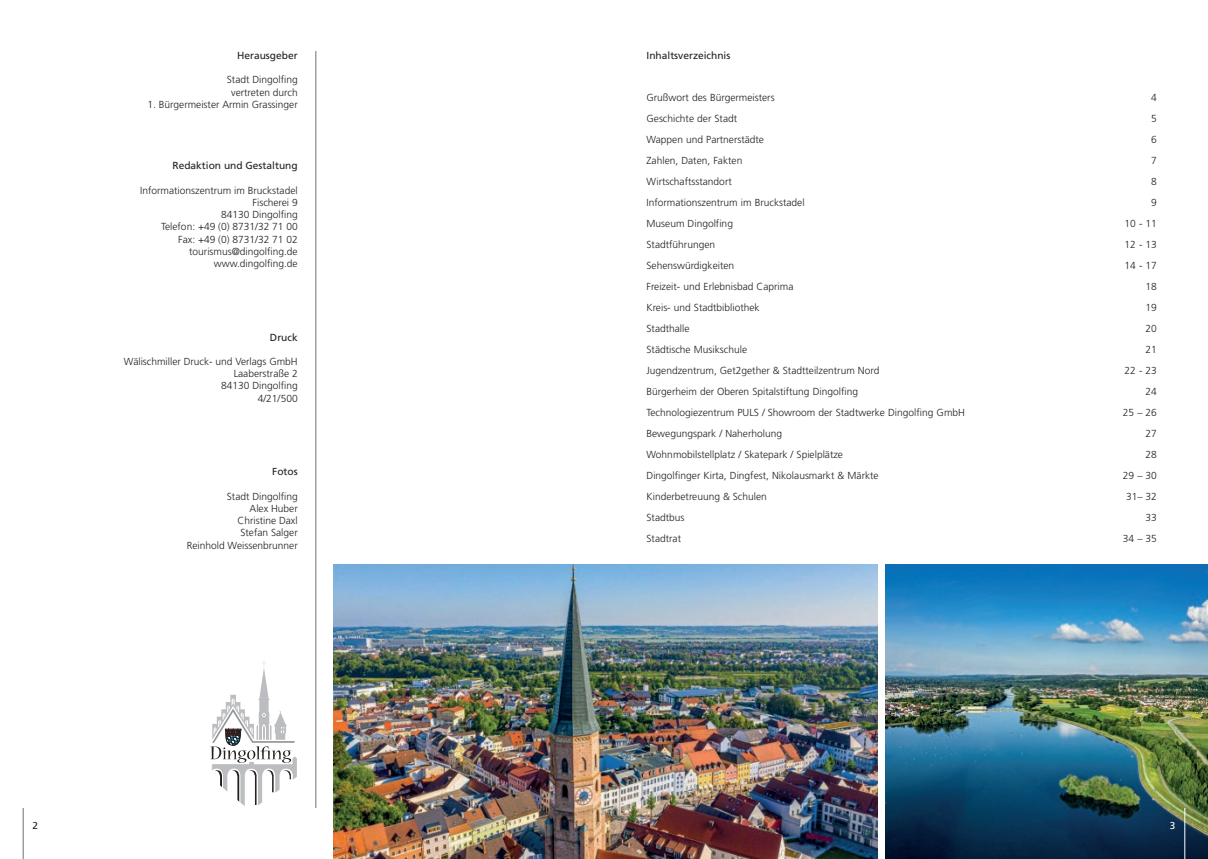
<style>
.page{position:relative;width:1208px;height:859px;background:#fff}
.page>*{position:absolute;margin:0;border:0;box-sizing:border-box;transform-origin:0 0}
.t1{font:300 10.2px/12.2px "Frutiger";color:#231f20;text-align:right}
.t2{font:10.2px "Frutiger";color:#231f20}
.t3{font:10px "Frutiger";color:#231f20}
.t4{font:10px "Frutiger";color:#fff}
</style>
<div class="page">
<hr style="left:23px;top:808px;width:1px;height:51px;background:#697374">
<img style="left:885px;top:564px;width:323px;height:295px">
<hr style="left:315px;top:51px;width:1px;height:757px;background:#697374">
<img style="left:334px;top:564px;width:543px;height:295px">
<svg style="left:210px;top:662px;width:87px;height:144px"></svg>
<hr style="left:1184px;top:808px;width:1px;height:51px;background:#fff">
<p class="t2" style="left:237px;top:49px;width:62px">Herausgeber</p>
<p class="t1" style="left:227px;top:74px;width:72px;text-align:center">Stadt Dingolfing vertreten durch</p>
<p class="t1" style="left:147px;top:98px;width:152px">1. Bürgermeister Armin Grassinger</p>
<p class="t2" style="left:172px;top:160px;width:127px">Redaktion und Gestaltung</p>
<p class="t1" style="left:140px;top:184px;width:159px">Informationszentrum im Bruckstadel<br>Fischerei 9<br>84130 Dingolfing<br>Telefon: +49 (0) 8731/32 71 00<br>Fax: +49 (0) 8731/32 71 02 tourismus@dingolfing.de www.dingolfing.de</p>
<p class="t2" style="left:270px;top:331px;width:29px">Druck</p>
<p class="t1" style="left:124px;top:355px;width:175px">Wälischmiller Druck- und Verlags GmbH<br>Laaberstraße 2<br>84130 Dingolfing<br>4/21/500</p>
<p class="t2" style="left:272px;top:466px;width:27px">Fotos</p>
<p class="t1" style="left:187px;top:490px;width:112px">Stadt Dingolfing<br>Alex Huber<br>Christine Daxl<br>Stefan Salger<br>Reinhold Weissenbrunner</p>
<p class="t3" style="left:33px;top:819px;width:7px">2</p>
<p class="t2" style="left:646px;top:49px;width:85px">Inhaltsverzeichnis</p>
<p class="t1" style="left:646px;top:91px;width:130px">Grußwort des Bürgermeisters</p>
<p class="t1" style="left:1151px;top:91px;width:7px">4</p>
<p class="t1" style="left:646px;top:112px;width:92px">Geschichte der Stadt</p>
<p class="t1" style="left:1151px;top:112px;width:7px">5</p>
<p class="t1" style="left:646px;top:133px;width:119px">Wappen und Partnerstädte</p>
<p class="t1" style="left:1151px;top:133px;width:7px">6</p>
<p class="t1" style="left:646px;top:154px;width:97px">Zahlen, Daten, Fakten</p>
<p class="t1" style="left:1151px;top:154px;width:7px">7</p>
<p class="t1" style="left:646px;top:175px;width:87px">Wirtschaftsstandort</p>
<p class="t1" style="left:1151px;top:175px;width:7px">8</p>
<p class="t1" style="left:646px;top:196px;width:160px">Informationszentrum im Bruckstadel</p>
<p class="t1" style="left:1151px;top:196px;width:7px">9</p>
<p class="t1" style="left:646px;top:217px;width:88px">Museum Dingolfing</p>
<p class="t1" style="left:1124px;top:217px;width:34px">10 - 11</p>
<p class="t1" style="left:646px;top:238px;width:70px">Stadtführungen</p>
<p class="t1" style="left:1124px;top:238px;width:34px">12 - 13</p>
<p class="t1" style="left:646px;top:259px;width:89px">Sehenswürdigkeiten</p>
<p class="t1" style="left:1124px;top:259px;width:34px">14 - 17</p>
<p class="t1" style="left:646px;top:280px;width:148px">Freizeit- und Erlebnisbad Caprima</p>
<p class="t1" style="left:1145px;top:280px;width:13px">18</p>
<p class="t1" style="left:646px;top:301px;width:115px">Kreis- und Stadtbibliothek</p>
<p class="t1" style="left:1145px;top:301px;width:13px">19</p>
<p class="t1" style="left:646px;top:322px;width:45px">Stadthalle</p>
<p class="t1" style="left:1145px;top:322px;width:13px">20</p>
<p class="t1" style="left:646px;top:343px;width:102px">Städtische Musikschule</p>
<p class="t1" style="left:1145px;top:343px;width:13px">21</p>
<p class="t1" style="left:646px;top:364px;width:234px">Jugendzentrum, Get2gether &amp; Stadtteilzentrum Nord</p>
<p class="t1" style="left:1124px;top:364px;width:34px">22 - 23</p>
<p class="t1" style="left:646px;top:385px;width:213px">Bürgerheim der Oberen Spitalstiftung Dingolfing</p>
<p class="t1" style="left:1145px;top:385px;width:13px">24</p>
<p class="t1" style="left:646px;top:406px;width:320px">Technologiezentrum PULS / Showroom der Stadtwerke Dingolfing GmbH</p>
<p class="t1" style="left:1123px;top:406px;width:36px">25 – 26</p>
<p class="t1" style="left:646px;top:427px;width:137px">Bewegungspark / Naherholung</p>
<p class="t1" style="left:1145px;top:427px;width:13px">27</p>
<p class="t1" style="left:646px;top:448px;width:198px">Wohnmobilstellplatz / Skatepark / Spielplätze</p>
<p class="t1" style="left:1145px;top:448px;width:13px">28</p>
<p class="t1" style="left:646px;top:469px;width:234px">Dingolfinger Kirta, Dingfest, Nikolausmarkt &amp; Märkte</p>
<p class="t1" style="left:1123px;top:469px;width:36px">29 – 30</p>
<p class="t1" style="left:646px;top:490px;width:122px">Kinderbetreuung &amp; Schulen</p>
<p class="t1" style="left:1126px;top:490px;width:32px">31– 32</p>
<p class="t1" style="left:646px;top:511px;width:39px">Stadtbus</p>
<p class="t1" style="left:1145px;top:511px;width:13px">33</p>
<p class="t1" style="left:646px;top:532px;width:36px">Stadtrat</p>
<p class="t1" style="left:1123px;top:532px;width:36px">34 – 35</p>
<p class="t4" style="left:1169px;top:819px;width:7px">3</p>
</div>
